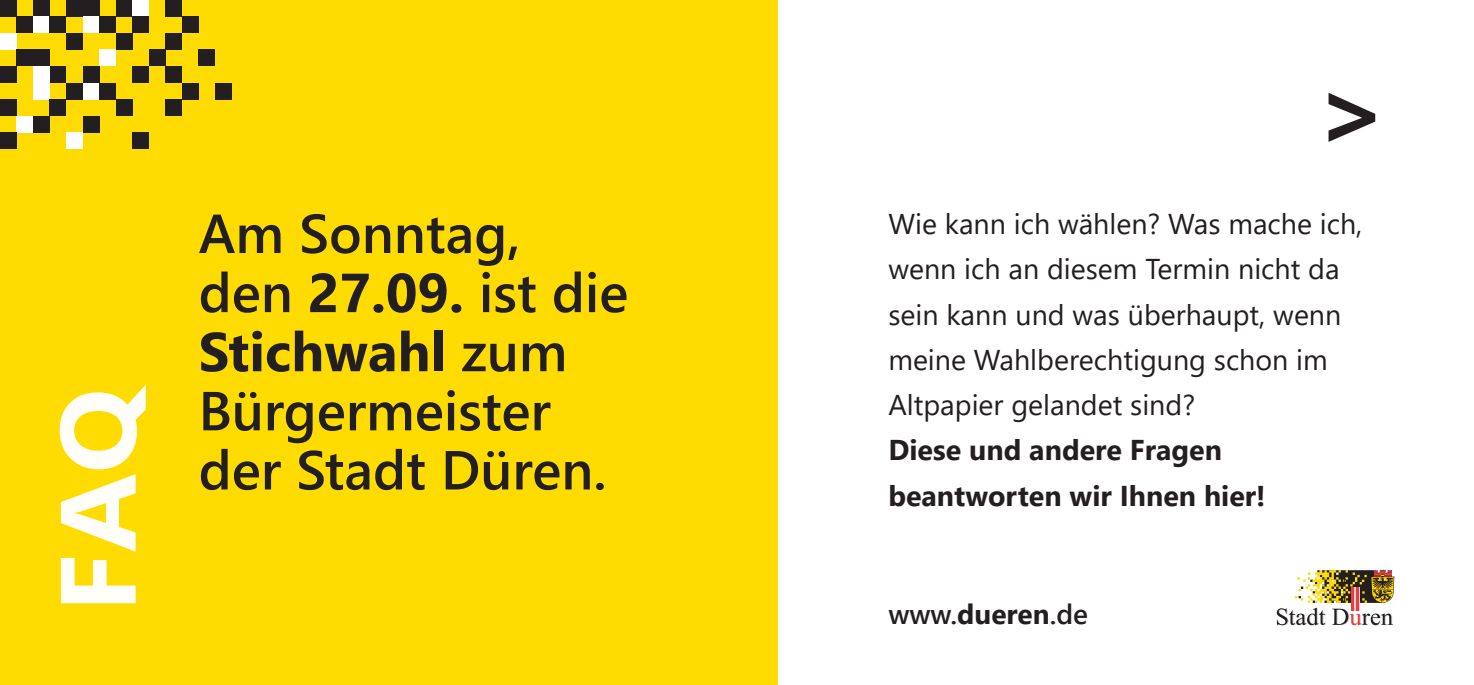
<style>
.page{position:relative;width:1474px;height:685px;background:#fff}
.page>*{position:absolute;margin:0;border:0;box-sizing:border-box;transform-origin:0 0}
.t1{font:700 106.75px "Segoe UI";color:#fff;scale:1.05 1}
.t2{font:700 97.48px "Segoe UI";color:#231f20;scale:1.05 1}
.t3{font:600 54.77px/59.1px "Segoe UI";color:#231f20}
.t4{font:28.53px/45.3px "Segoe UI";color:#231f20}
.t5{font:700 28.53px/45.3px "Segoe UI";color:#231f20}
.t6{font:600 28px "Segoe UI";color:#231f20}
.s1{font-weight:700}
</style>
<div class="page">
<div style="left:0;top:0;width:778px;height:685px;background:#ffdc01"></div>
<div style="left:0;top:0;width:17px;height:17px;background:#231f20"></div>
<div style="left:33px;top:0;width:17px;height:17px;background:#231f20"></div>
<div style="left:66px;top:0;width:17px;height:17px;background:#231f20"></div>
<div style="left:83px;top:0;width:16px;height:17px;background:#231f20"></div>
<div style="left:116px;top:0;width:16px;height:17px;background:#231f20"></div>
<div style="left:132px;top:0;width:17px;height:17px;background:#fff"></div>
<div style="left:165px;top:0;width:17px;height:17px;background:#231f20"></div>
<div style="left:17px;top:17px;width:16px;height:16px;background:#231f20"></div>
<div style="left:33px;top:17px;width:17px;height:16px;background:#fff"></div>
<div style="left:50px;top:17px;width:16px;height:16px;background:#231f20"></div>
<div style="left:83px;top:17px;width:16px;height:16px;background:#fff"></div>
<div style="left:99px;top:17px;width:17px;height:16px;background:#231f20"></div>
<div style="left:132px;top:17px;width:17px;height:16px;background:#231f20"></div>
<div style="left:182px;top:17px;width:17px;height:16px;background:#231f20"></div>
<div style="left:0;top:33px;width:17px;height:17px;background:#fff"></div>
<div style="left:66px;top:33px;width:17px;height:17px;background:#231f20"></div>
<div style="left:116px;top:33px;width:16px;height:17px;background:#231f20"></div>
<div style="left:165px;top:33px;width:17px;height:17px;background:#231f20"></div>
<div style="left:17px;top:50px;width:16px;height:16px;background:#231f20"></div>
<div style="left:33px;top:50px;width:17px;height:16px;background:#231f20"></div>
<div style="left:99px;top:50px;width:17px;height:16px;background:#fff"></div>
<div style="left:149px;top:50px;width:16px;height:16px;background:#231f20"></div>
<div style="left:199px;top:50px;width:16px;height:16px;background:#231f20"></div>
<div style="left:0;top:66px;width:17px;height:17px;background:#231f20"></div>
<div style="left:50px;top:66px;width:16px;height:17px;background:#231f20"></div>
<div style="left:83px;top:66px;width:16px;height:17px;background:#231f20"></div>
<div style="left:132px;top:66px;width:17px;height:17px;background:#231f20"></div>
<div style="left:165px;top:66px;width:17px;height:17px;background:#231f20"></div>
<div style="left:33px;top:83px;width:17px;height:16px;background:#fff"></div>
<div style="left:66px;top:83px;width:17px;height:16px;background:#231f20"></div>
<div style="left:83px;top:83px;width:16px;height:16px;background:#fff"></div>
<div style="left:99px;top:83px;width:17px;height:16px;background:#231f20"></div>
<div style="left:182px;top:83px;width:17px;height:16px;background:#231f20"></div>
<div style="left:215px;top:83px;width:17px;height:16px;background:#231f20"></div>
<div style="left:0;top:99px;width:17px;height:17px;background:#231f20"></div>
<div style="left:50px;top:99px;width:16px;height:17px;background:#231f20"></div>
<div style="left:116px;top:99px;width:16px;height:17px;background:#231f20"></div>
<div style="left:165px;top:99px;width:17px;height:17px;background:#231f20"></div>
<div style="left:17px;top:116px;width:16px;height:16px;background:#fff"></div>
<div style="left:33px;top:116px;width:17px;height:16px;background:#231f20"></div>
<div style="left:33px;top:66px;width:17px;height:17px;background:#fff"></div>
<div style="left:0;top:132px;width:17px;height:17px;background:#231f20"></div>
<div style="left:66px;top:132px;width:17px;height:17px;background:#fff"></div>
<div style="left:132px;top:132px;width:17px;height:17px;background:#231f20"></div>
<div style="left:83px;top:116px;width:16px;height:16px;background:#231f20"></div>
<svg style="left:1276px;top:569px;width:118px;height:56px"></svg>
<h1 class="t1" style="left:-3px;top:612px;width:218px;rotate:-90deg">FAQ</h1>
<h3 class="t3" style="left:199px;top:199px;width:431px">Am Sonntag, den <span class="s1">27.09.</span> ist die<br><span class="s1">Stichwahl</span> zum<br>Bürgermeister der Stadt Düren.</h3>
<h2 class="t2" style="left:1315px;top:19px;width:70px">&gt;</h2>
<p class="t4" style="left:888px;top:198px;width:475px">Wie kann ich wählen? Was mache ich, wenn ich an diesem Termin nicht da sein kann und was überhaupt, wenn meine Wahlberechtigung schon im<br>Altpapier gelandet sind?</p>
<p class="t5" style="left:888px;top:425px;width:379px">Diese und andere Fragen beantworten wir Ihnen hier!</p>
<p class="t6" style="left:888px;top:587px;width:201px">www.<span class="s1">dueren</span>.de</p>
</div>
